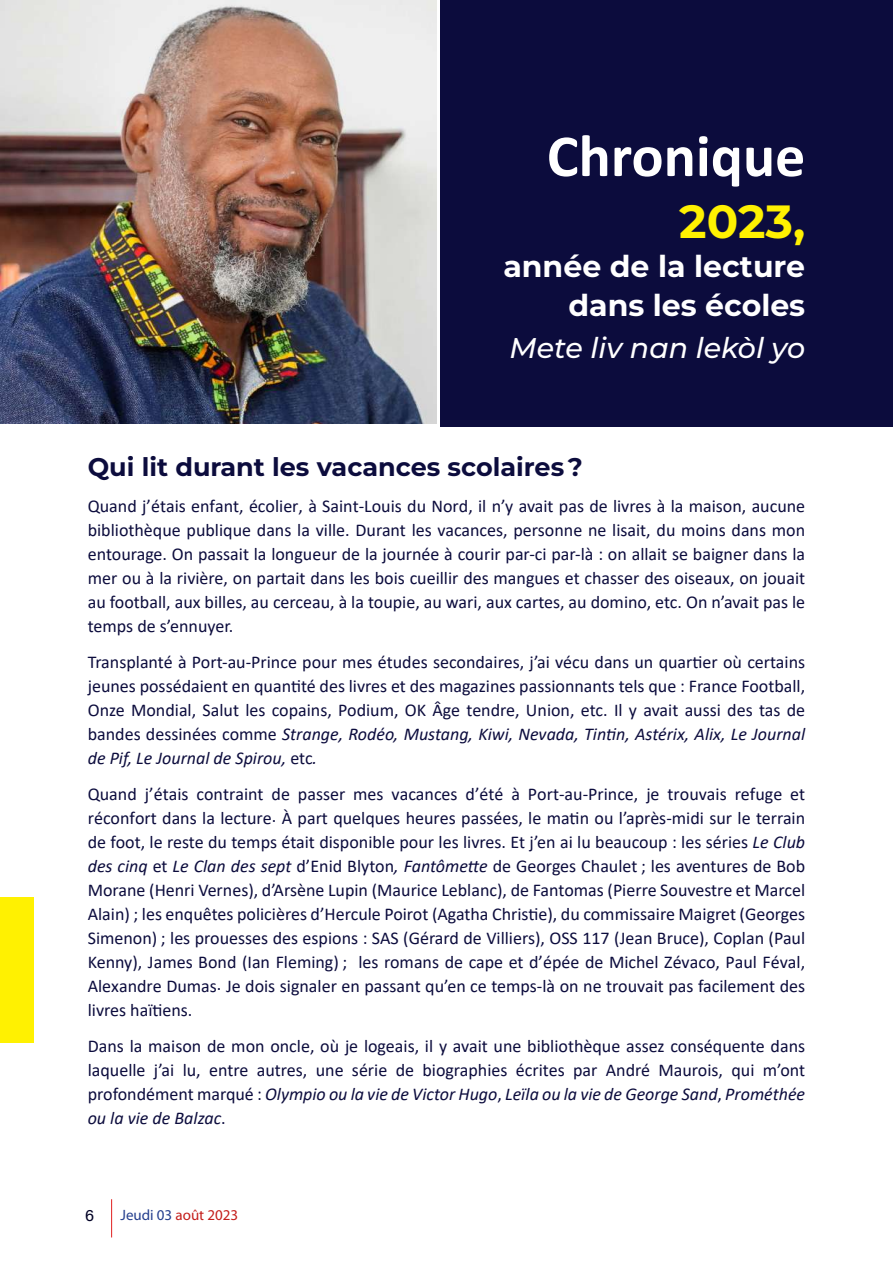
<style>
.page{position:relative;width:893px;height:1263px;background:#fff}
.page>*{position:absolute;margin:0;border:0;box-sizing:border-box;transform-origin:0 0}
.t1{font:700 60px "Calibri";color:#fff}
.t2{font:100 46.5px "Montserrat";color:#fff101}
.t3{font:100 30px/39px "Montserrat";color:#fff;text-align:right}
.t4{font:italic 100 28.5px "Montserrat";color:#fff}
.t5{font:100 25.5px "Montserrat";color:#0c0c3d}
.t6{font:18px/24px "Calibri";color:#0c0c3d;text-align:justify}
.t7{font:16.5px "Acumin Pro";color:#000025}
.t8{font:15px "Myriad Pro";color:#c41e1b}
.s1{font-style:italic}
.s2{color:#253f8e}
</style>
<div class="page">
<hr style="left:111px;top:1199px;width:1px;height:38px;background:#e12020">
<div style="left:440px;top:0;width:453px;height:426px;background:#0c0c3d"></div>
<div style="left:0;top:897px;width:34px;height:146px;background:#fff101"></div>
<img style="left:0;top:0;width:436px;height:424px">
<h1 class="t1" style="left:547px;top:114px;width:260px">Chronique</h1>
<h2 class="t2" style="left:679px;top:190px;width:127px">2023,</h2>
<h3 class="t3" style="left:503px;top:246px;width:303px">année de la lecture dans les écoles</h3>
<h3 class="t4" style="left:509px;top:329px;width:297px">Mete liv nan lekòl yo</h3>
<h3 class="t5" style="left:88px;top:449px;width:497px">Qui lit durant les vacances scolaires ?</h3>
<p class="t6" style="left:88px;top:493px;width:719px">Quand j’étais enfant, écolier, à Saint-Louis du Nord, il n’y avait pas de livres à la maison, aucune bibliothèque publique dans la ville. Durant les vacances, personne ne lisait, du moins dans mon entourage. On passait la longueur de la journée à courir par-ci par-là : on allait se baigner dans la mer ou à la rivière, on partait dans les bois cueillir des mangues et chasser des oiseaux, on jouait au football, aux billes, au cerceau, à la toupie, au wari, aux cartes, au domino, etc. On n’avait pas le temps de s’ennuyer.</p>
<p class="t6" style="left:88px;top:649px;width:719px">Transplanté à Port-au-Prince pour mes études secondaires, j’ai vécu dans un quartier où certains jeunes possédaient en quantité des livres et des magazines passionnants tels que : France Football, Onze Mondial, Salut les copains, Podium, OK Âge tendre, Union, etc. Il y avait aussi des tas de bandes dessinées comme <span class="s1">Strange, Rodéo, Mustang, Kiwi, Nevada, Tintin, Astérix, Alix, Le Journal de Pif, Le Journal de Spirou,</span> etc<span class="s1">.</span></p>
<p class="t6" style="left:88px;top:781px;width:719px">Quand j’étais contraint de passer mes vacances d’été à Port-au-Prince, je trouvais refuge et réconfort dans la lecture. À part quelques heures passées, le matin ou l’après-midi sur le terrain de foot, le reste du temps était disponible pour les livres. Et j’en ai lu beaucoup : les séries <span class="s1">Le Club des cinq</span> et <span class="s1">Le Clan des sept</span> d’Enid Blyton<span class="s1">, Fantômette</span> de Georges Chaulet ; les aventures de Bob Morane (Henri Vernes), d’Arsène Lupin (Maurice Leblanc), de Fantomas (Pierre Souvestre et Marcel Alain) ; les enquêtes policières d’Hercule Poirot (Agatha Christie), du commissaire Maigret (Georges Simenon) ; les prouesses des espions : SAS (Gérard de Villiers), OSS 117 (Jean Bruce), Coplan (Paul Kenny), James Bond (Ian Fleming) ; les romans de cape et d’épée de Michel Zévaco, Paul Féval, Alexandre Dumas. Je dois signaler en passant qu’en ce temps-là on ne trouvait pas facilement des livres haïtiens.</p>
<p class="t6" style="left:88px;top:1033px;width:719px">Dans la maison de mon oncle, où je logeais, il y avait une bibliothèque assez conséquente dans laquelle j’ai lu, entre autres, une série de biographies écrites par André Maurois, qui m’ont profondément marqué : <span class="s1">Olympio ou la vie de Victor Hugo</span>, <span class="s1">Leïla ou la vie de George Sand</span>, <span class="s1">Prométhée ou la vie de Balzac</span>.</p>
<p class="t7" style="left:85px;top:1204px;width:11px">6</p>
<p class="t8" style="left:120px;top:1205px;width:119px"><span class="s2">Jeudi 03</span> août 2023</p>
</div>
